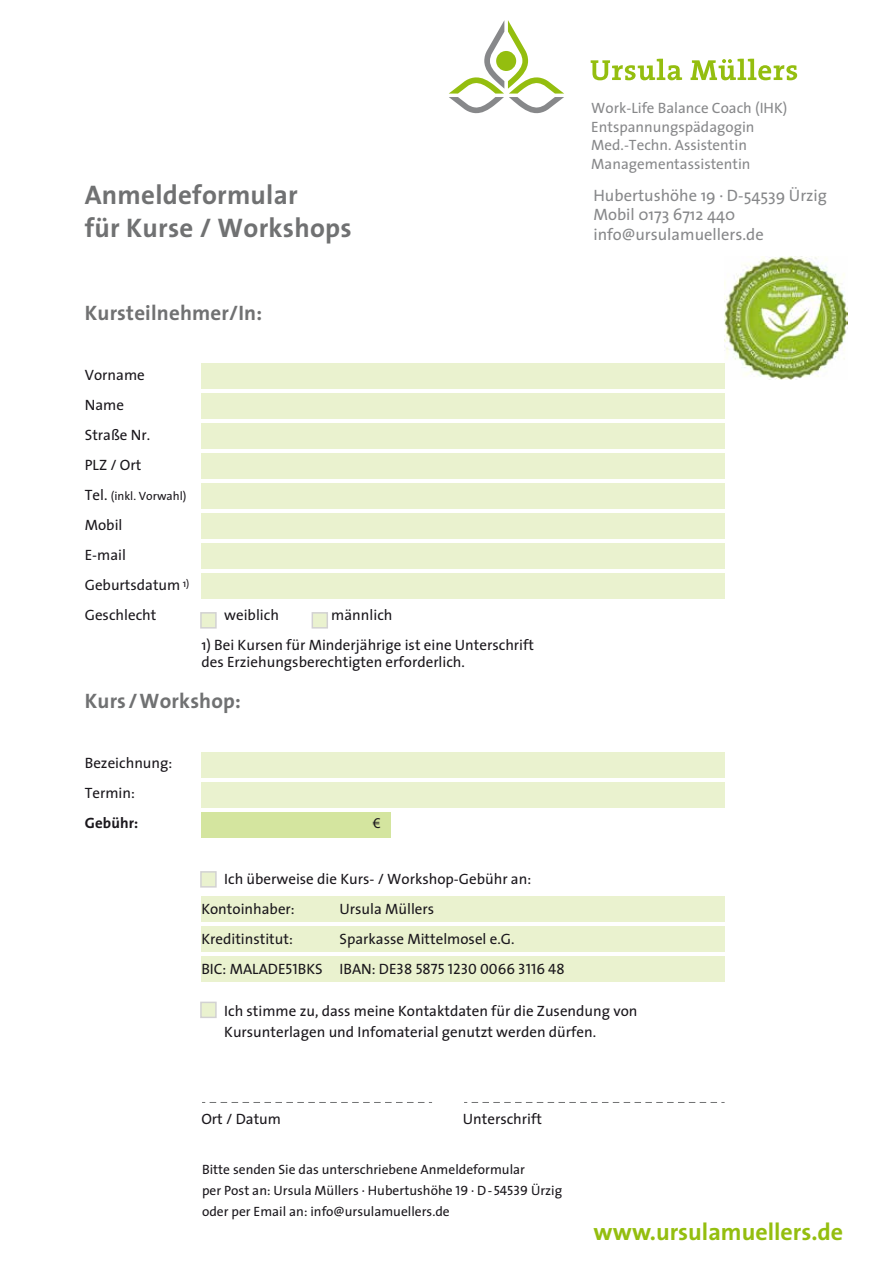
<style>
.page{position:relative;width:893px;height:1263px;background:#fff}
.page>*{position:absolute;margin:0;border:0;box-sizing:border-box;transform-origin:0 0}
.t1{font:700 27px/32.4px "The Sans";letter-spacing:.01em;color:#707172}
.t2{font:700 24px "The Sans";color:#94be0f}
.t3{font:700 21px "The Sans";letter-spacing:.01em;color:#707172}
.t4{font:16.5px/19.8px "The Sans";color:#87888a}
.t5{font:15px/30px "The Sans";color:#1a171c}
.t6{font:15px/18.8px "The Sans";color:#87888a}
.t7{font:15px "The Sans Caps";color:#1a171c}
.t8{font:700 15px "The Sans";letter-spacing:.01em;color:#1a171c}
.t9{font:15px "Myriad Pro";color:#1a171c}
.t10{font:13.5px/21px "The Sans";color:#1a171c}
.t11{font:12px "The Sans";color:#1a171c}
.s1{font-size:15px}
.s2{font-family:"The Sans Caps"}
</style>
<div class="page">
<div style="left:201px;top:752px;width:524px;height:25px;background:#eaf2cf"></div>
<div style="left:201px;top:782px;width:524px;height:25px;background:#eaf2cf"></div>
<div style="left:201px;top:812px;width:190px;height:25px;background:#d4e59f"></div>
<div style="left:201px;top:896px;width:524px;height:25px;background:#eaf2cf"></div>
<div style="left:201px;top:926px;width:524px;height:25px;background:#eaf2cf"></div>
<div style="left:201px;top:956px;width:524px;height:25px;background:#eaf2cf"></div>
<img style="left:724px;top:256px;width:124px;height:124px">
<svg style="left:591px;top:59px;width:91px;height:21px"></svg>
<svg style="left:691px;top:59px;width:106px;height:21px"></svg>
<svg style="left:449px;top:20px;width:115px;height:94px"></svg>
<div style="left:201px;top:393px;width:524px;height:26px;background:#eaf2cf"></div>
<div style="left:201px;top:423px;width:524px;height:26px;background:#eaf2cf"></div>
<div style="left:201px;top:453px;width:524px;height:26px;background:#eaf2cf"></div>
<div style="left:201px;top:483px;width:524px;height:26px;background:#eaf2cf"></div>
<div style="left:201px;top:513px;width:524px;height:26px;background:#eaf2cf"></div>
<div style="left:201px;top:543px;width:524px;height:26px;background:#eaf2cf"></div>
<div style="left:201px;top:573px;width:524px;height:26px;background:#eaf2cf"></div>
<svg style="left:200px;top:612px;width:17px;height:17px"></svg>
<svg style="left:200px;top:871px;width:17px;height:17px"></svg>
<svg style="left:200px;top:1002px;width:17px;height:16px"></svg>
<svg style="left:312px;top:612px;width:16px;height:17px"></svg>
<svg style="left:202px;top:1102px;width:230px;height:1px"></svg>
<svg style="left:464px;top:1102px;width:261px;height:1px"></svg>
<div style="left:201px;top:363px;width:524px;height:26px;background:#eaf2cf"></div>
<h1 class="t1" style="left:85px;top:178px;width:269px">Anmeldeformular<br>für Kurse / Workshops</h1>
<h3 class="t3" style="left:85px;top:295px;width:179px">Kursteilnehmer/In:</h3>
<p class="t5" style="left:85px;top:359px;width:67px">Vorname<br>Name<br>Straße Nr.<br>PLZ / Ort</p>
<p class="t11" style="left:85px;top:486px;width:103px"><span class="s1">Tel.</span> (inkl. Vorwahl)</p>
<p class="t5" style="left:85px;top:509px;width:106px">Mobil<br>E-mail<br>Geburtsdatum <sup>1)<br></sup>Geschlecht</p>
<p class="t5" style="left:224px;top:599px;width:56px">weiblich</p>
<p class="t5" style="left:331px;top:599px;width:63px">männlich</p>
<p class="t5" style="left:201px;top:636px;width:334px;line-height:16.5px">1) Bei Kursen für Minderjährige ist eine Unterschrift des Erziehungsberechtigten erforderlich.</p>
<h3 class="t3" style="left:85px;top:684px;width:158px">Kurs/Workshop:</h3>
<p class="t5" style="left:85px;top:748px;width:89px">Bezeichnung:<br>Termin:</p>
<p class="t8" style="left:85px;top:811px;width:55px">Gebühr:</p>
<p class="t9" style="left:373px;top:814px;width:9px">€</p>
<p class="t5" style="left:201px;top:863px;width:331px;text-indent:23px">Ich überweise die Kurs- / Workshop-Gebühr an:<br>Kontoinhaber:</p>
<p class="t5" style="left:339px;top:893px;width:96px">Ursula Müllers</p>
<p class="t5" style="left:201px;top:923px;width:93px">Kreditinstitut:</p>
<p class="t5" style="left:339px;top:923px;width:177px">Sparkasse Mittelmosel e.G.</p>
<p class="t7" style="left:201px;top:956px;width:365px">BIC: MALADE51BKS IBAN: DE38 5875 1230 0066 3116 48</p>
<p class="t6" style="left:591px;top:98px;width:198px">Work-Life Balance Coach (IHK)<br>Entspannungspädagogin<br>Med.-Techn. Assistentin<br>Managementassistentin</p>
<p class="t4" style="left:593px;top:185px;width:235px">Hubertushöhe 19 · D-54539 Ürzig<br>Mobil 0173 6712 440 info@ursulamuellers.de</p>
<p class="t5" style="left:224px;top:999px;width:415px;line-height:21px">Ich stimme zu, dass meine Kontaktdaten für die Zusendung von<br>Kursunterlagen und Infomaterial genutzt werden dürfen.</p>
<p class="t5" style="left:201px;top:1103px;width:81px">Ort / Datum</p>
<p class="t5" style="left:463px;top:1103px;width:81px">Unterschrift</p>
<p class="t10" style="left:202px;top:1159px;width:362px">Bitte senden Sie das unterschriebene Anmeldeformular<br>per Post an: Ursula Müllers · Hubertushöhe <span class="s2">19</span> · D-<span class="s2">54539</span> Ürzig oder per Email an: info@ursulamuellers.de</p>
<h2 class="t2" style="left:593px;top:1212px;width:251px">www.ursulamuellers.de</h2>
</div>
